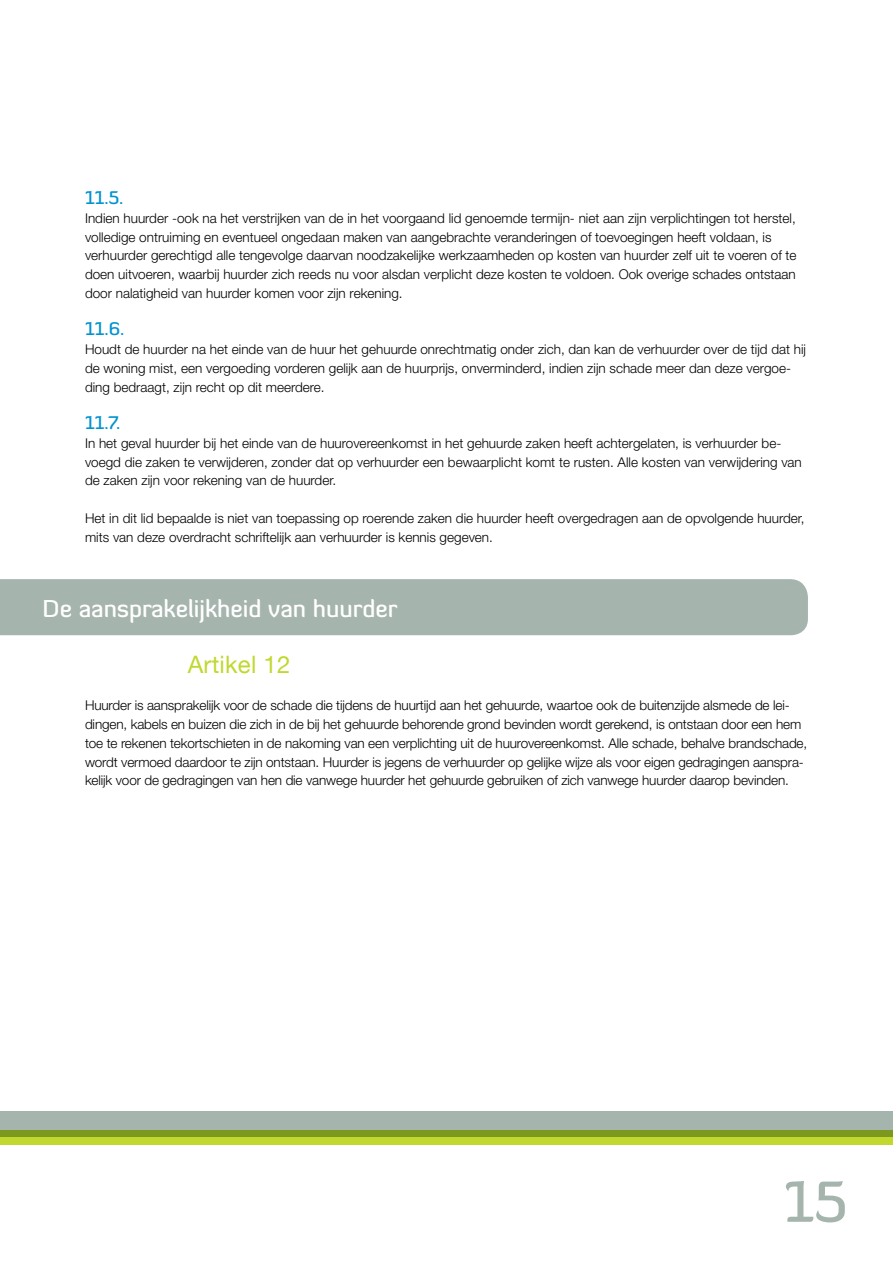
<style>
.page{position:relative;width:893px;height:1263px;background:#fff}
.page>*{position:absolute;margin:0;border:0;box-sizing:border-box;transform-origin:0 0}
.t1{font:500 56.85px "Diavlo";color:#a5b4ac}
.t2{font:500 24px "Diavlo";color:#fff}
.t3{font:24px "Helvetica Neue";letter-spacing:.01em;color:#c1d82f}
.t4{font:500 18px "Diavlo";color:#0093d0}
.t5{font:300 13.5px/18.8px "Helvetica Neue";color:#000}
</style>
<div class="page">
<div style="left:0;top:579px;width:808px;height:56px;background:#a5b4ac"></div>
<div style="left:0;top:1111px;width:893px;height:26px;background:#a5b4ac"></div>
<svg style="left:0;top:1130px;width:893px;height:14px;background:#9eb827"></svg>
<h3 class="t4" style="left:85px;top:190px;width:40px">11.5.</h3>
<p class="t5" style="left:85px;top:210px;width:713px">Indien huurder -ook na het verstrijken van de in het voorgaand lid genoemde termijn- niet aan zijn verplichtingen tot herstel, volledige ontruiming en eventueel ongedaan maken van aangebrachte veranderingen of toevoegingen heeft voldaan, is verhuurder gerechtigd alle tengevolge daarvan noodzakelijke werkzaamheden op kosten van huurder zelf uit te voeren of te doen uitvoeren, waarbij huurder zich reeds nu voor alsdan verplicht deze kosten te voldoen. Ook overige schades ontstaan door nalatigheid van huurder komen voor zijn rekening.</p>
<h3 class="t4" style="left:85px;top:321px;width:41px">11.6.</h3>
<p class="t5" style="left:85px;top:341px;width:722px">Houdt de huurder na het einde van de huur het gehuurde onrechtmatig onder zich, dan kan de verhuurder over de tijd dat hij de woning mist, een vergoeding vorderen gelijk aan de huurprijs, onverminderd, indien zijn schade meer dan deze vergoe&shy;ding bedraagt, zijn recht op dit meerdere.</p>
<h3 class="t4" style="left:85px;top:415px;width:37px">11.7.</h3>
<p class="t5" style="left:85px;top:435px;width:718px">In het geval huurder bij het einde van de huurovereenkomst in het gehuurde zaken heeft achtergelaten, is verhuurder be&shy;voegd die zaken te verwijderen, zonder dat op verhuurder een bewaarplicht komt te rusten. Alle kosten van verwijdering van de zaken zijn voor rekening van de huurder.</p>
<p class="t5" style="left:85px;top:510px;width:721px">Het in dit lid bepaalde is niet van toepassing op roerende zaken die huurder heeft overgedragen aan de opvolgende huurder, mits van deze overdracht schriftelijk aan verhuurder is kennis gegeven.</p>
<h2 class="t2" style="left:43px;top:598px;width:356px">De aansprakelijkheid van huurder</h2>
<h2 class="t3" style="left:188px;top:656px;width:104px">Artikel 12</h2>
<p class="t5" style="left:85px;top:697px;width:724px">Huurder is aansprakelijk voor de schade die tijdens de huurtijd aan het gehuurde, waartoe ook de buitenzijde alsmede de lei&shy;dingen, kabels en buizen die zich in de bij het gehuurde behorende grond bevinden wordt gerekend, is ontstaan door een hem toe te rekenen tekortschieten in de nakoming van een verplichting uit de huurovereenkomst. Alle schade, behalve brandschade, wordt vermoed daardoor te zijn ontstaan. Huurder is jegens de verhuurder op gelijke wijze als voor eigen gedragingen aanspra&shy;kelijk voor de gedragingen van hen die vanwege huurder het gehuurde gebruiken of zich vanwege huurder daarop bevinden.</p>
<h1 class="t1" style="left:784px;top:1177px;width:65px">15</h1>
</div>
